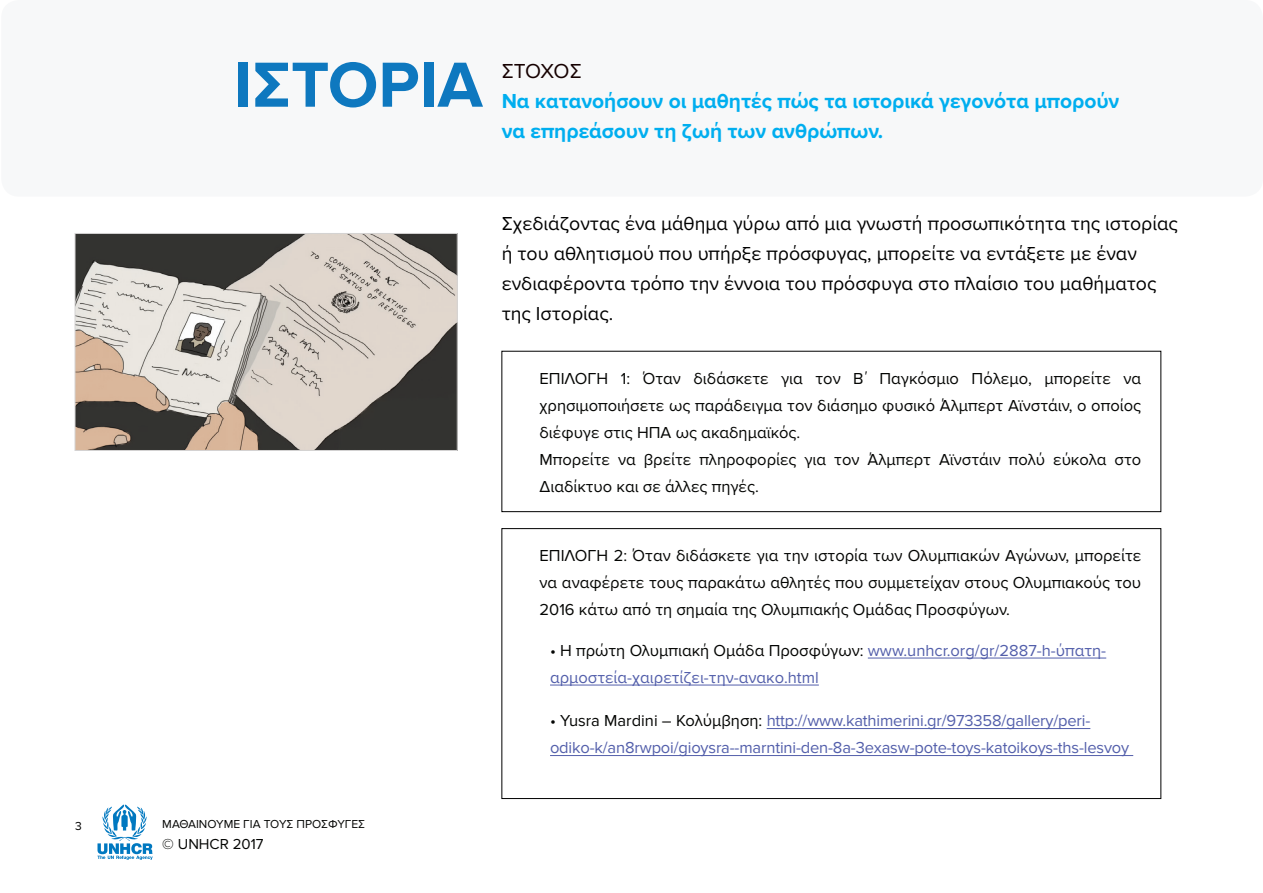
<style>
.page{position:relative;width:1263px;height:893px;background:#fff}
.page>*{position:absolute;margin:0;border:0;box-sizing:border-box;transform-origin:0 0}
.t1{font:700 66px "Proxima Nova";color:#0e78bf}
.t2{font:700 21px/30px "Proxima Nova";color:#00aeef}
.t3{font:21px "Proxima Nova";letter-spacing:-.025em;color:#150000}
.t4{font:19.5px/30px "Proxima Nova";color:#000}
.t5{font:16.5px/27px "Proxima Nova";color:#040503}
.t6{font:16.5px/27px "Proxima Nova";letter-spacing:-.01em;color:#535fab}
.t7{font:15px "Proxima Nova";color:#040503}
.t8{font:12px "Proxima Nova";color:#040503}
.t9{font:12px "Proxima Nova";color:#000}
.s1{color:#040503}
</style>
<div class="page">
<div style="left:1px;top:0;width:1262px;height:197px;background:#f4f5f6;border-radius:18px"></div>
<div style="left:502px;top:351px;width:659px;height:161px;border:1px solid #000"></div>
<hr style="left:868px;top:658px;width:238px;height:1px;background:#535fab">
<hr style="left:550px;top:685px;width:269px;height:1px;background:#535fab">
<hr style="left:767px;top:728px;width:323px;height:1px;background:#535fab">
<hr style="left:550px;top:755px;width:583px;height:1px;background:#535fab">
<div style="left:502px;top:528px;width:659px;height:271px;border:1px solid #000"></div>
<img style="left:77px;top:235px;width:378px;height:214px">
<div style="left:75px;top:233px;width:382px;height:218px;border:1px solid #d4d3d3"></div>
<svg style="left:97px;top:805px;width:56px;height:55px"></svg>
<h1 class="t1" style="left:234px;top:47px;width:250px">ΙΣΤΟΡΙΑ</h1>
<p class="t3" style="left:502px;top:59px;width:82px">ΣΤΟΧΟΣ</p>
<p class="t2" style="left:502px;top:86px;width:619px">Να κατανοήσουν οι μαθητές πώς τα ιστορικά γεγονότα μπορούν να επηρεάσουν τη ζωή των ανθρώπων.</p>
<p class="t9" style="left:75px;top:819px;width:8px">3</p>
<p class="t8" style="left:162px;top:817px;width:204px">ΜΑΘΑΙΝΟΥΜΕ ΓΙΑ ΤΟΥΣ ΠΡΟΣΦΥΓΕΣ</p>
<p class="t7" style="left:162px;top:836px;width:103px">© UNHCR 2017</p>
<p class="t4" style="left:502px;top:208px;width:678px">Σχεδιάζοντας ένα μάθημα γύρω από μια γνωστή προσωπικότητα της ιστορίας ή του αθλητισμού που υπήρξε πρόσφυγας, μπορείτε να εντάξετε με έναν ενδιαφέροντα τρόπο την έννοια του πρόσφυγα στο πλαίσιο του μαθήματος της Ιστορίας.</p>
<p class="t5" style="left:539px;top:365px;width:603px">ΕΠΙΛΟΓΗ 1: Όταν διδάσκετε για τον Β΄ Παγκόσμιο Πόλεμο, μπορείτε να χρησιμοποιήσετε ως παράδειγμα τον διάσημο φυσικό Άλμπερτ Αϊνστάιν, ο οποίος διέφυγε στις ΗΠΑ ως ακαδημαϊκός.<br>Μπορείτε να βρείτε πληροφορίες για τον Άλμπερτ Αϊνστάιν πολύ εύκολα στο Διαδίκτυο και σε άλλες πηγές.</p>
<p class="t5" style="left:539px;top:543px;width:603px;text-align:justify">ΕΠΙΛΟΓΗ 2: Όταν διδάσκετε για την ιστορία των Ολυμπιακών Αγώνων, μπορείτε να αναφέρετε τους παρακάτω αθλητές που συμμετείχαν στους Ολυμπιακούς του 2016 κάτω από τη σημαία της Ολυμπιακής Ομάδας Προσφύγων.</p>
<p class="t6" style="left:550px;top:637px;width:558px"><span class="s1">• Η πρώτη Ολυμπιακή Ομάδα Προσφύγων:</span> www.unhcr.org/gr/2887-h-ύπατη&shy;αρμοστεία-χαιρετίζει-την-ανακο.html</p>
<p class="t6" style="left:550px;top:708px;width:581px"><span class="s1">• Yusra Mardini – Κολύμβηση:</span> http://www.kathimerini.gr/973358/gallery/peri&shy;odiko-k/an8rwpoi/gioysra--marntini-den-8a-3exasw-pote-toys-katoikoys-ths-lesvoy</p>
</div>
